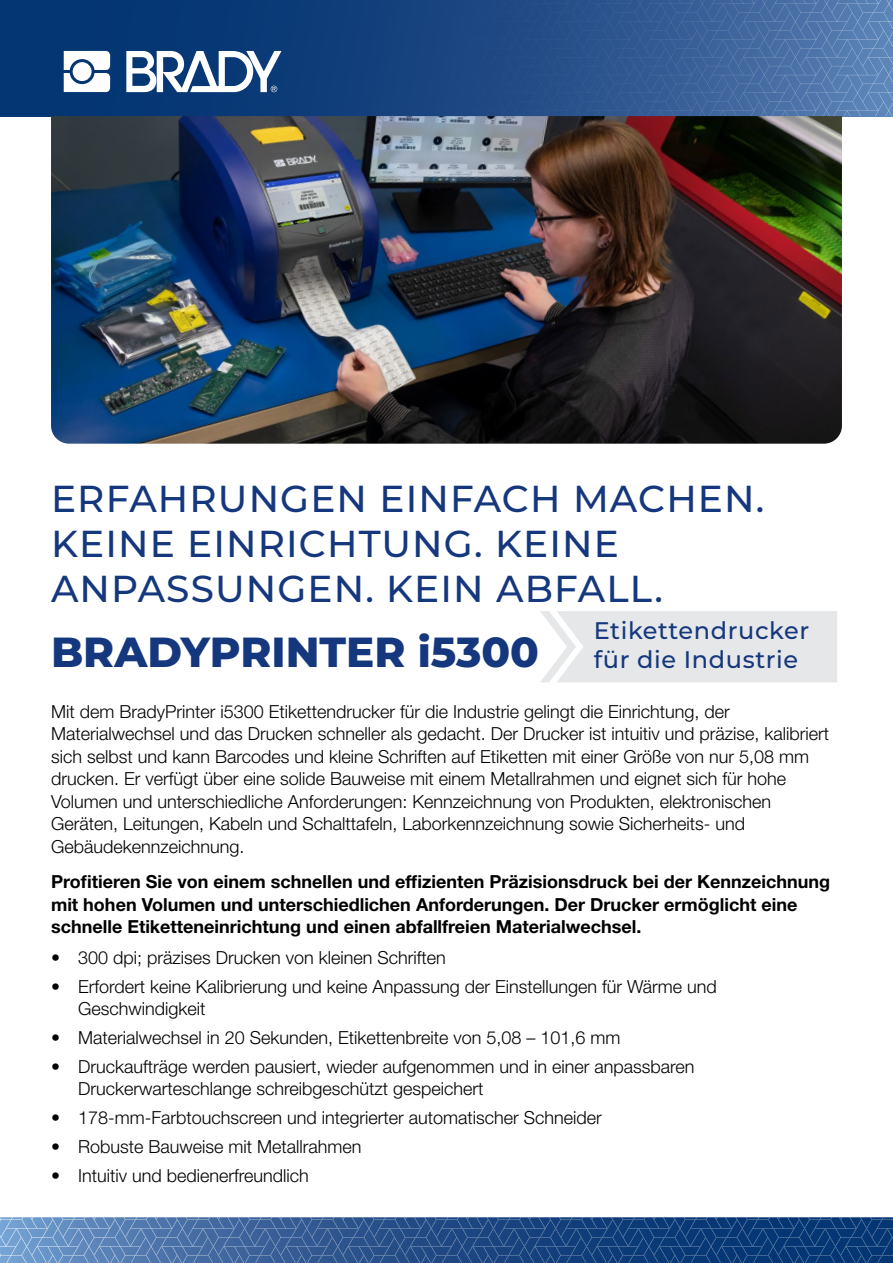
<style>
.page{position:relative;width:893px;height:1263px;background:#fff}
.page>*{position:absolute;margin:0;border:0;box-sizing:border-box;transform-origin:0 0}
.t1{font:800 42px "Montserrat";color:#14377d}
.t2{font:500 37.5px/45px "Montserrat";letter-spacing:.03em;color:#14377d}
.t3{font:500 24px/28.8px "Montserrat";letter-spacing:.025em;color:#14377d}
.t4{font:300 18px/22.5px "Helvetica Neue LT Pro";color:#000}
.t5{font:700 18px/22.5px "Helvetica Neue LT Pro";color:#000}
</style>
<div class="page">
<div style="left:0;top:0;width:64px;height:116px;background:#043673"></div>
<div style="left:64px;top:0;width:182px;height:116px;background:#053774"></div>
<div style="left:246px;top:0;width:186px;height:116px;background:#103e7a"></div>
<div style="left:432px;top:0;width:125px;height:116px;background:#1f4983"></div>
<img style="left:557px;top:0;width:186px;height:116px">
<img style="left:743px;top:0;width:150px;height:116px">
<img style="left:868px;top:48px;width:25px;height:68px">
<svg style="left:64px;top:51px;width:46px;height:41px"></svg>
<div style="left:73px;top:62px;width:19px;height:19px;background:#fff;border-radius:50%"></div>
<svg style="left:126px;top:51px;width:155px;height:41px"></svg>
<img style="left:0;top:1217px;width:42px;height:46px">
<img style="left:42px;top:1217px;width:182px;height:46px">
<img style="left:224px;top:1217px;width:186px;height:46px">
<img style="left:410px;top:1228px;width:125px;height:35px">
<svg style="left:301px;top:1217px;width:234px;height:11px;background:#30578d"></svg>
<img style="left:535px;top:1217px;width:186px;height:46px">
<img style="left:721px;top:1217px;width:125px;height:46px">
<img style="left:846px;top:1217px;width:47px;height:46px">
<img style="left:51px;top:116px;width:791px;height:328px">
<svg style="left:540px;top:611px;width:297px;height:71px;background:#e7e8e9"></svg>
<h2 class="t2" style="left:51px;top:474px;width:715px">ERFAHRUNGEN EINFACH MACHEN.<br>KEINE EINRICHTUNG. KEINE<br>ANPASSUNGEN. KEIN ABFALL.</h2>
<h1 class="t1" style="left:51px;top:621px;width:489px">BRADYPRINTER i5300</h1>
<h3 class="t3" style="left:594px;top:615px;width:217px">Etikettendrucker für die Industrie</h3>
<p class="t4" style="left:51px;top:700px;width:780px">Mit dem BradyPrinter i5300 Etikettendrucker für die Industrie gelingt die Einrichtung, der Materialwechsel und das Drucken schneller als gedacht. Der Drucker ist intuitiv und präzise, kalibriert sich selbst und kann Barcodes und kleine Schriften auf Etiketten mit einer Größe von nur 5,08 mm drucken. Er verfügt über eine solide Bauweise mit einem Metallrahmen und eignet sich für hohe Volumen und unterschiedliche Anforderungen: Kennzeichnung von Produkten, elektronischen Geräten, Leitungen, Kabeln und Schalttafeln, Laborkennzeichnung sowie Sicherheits- und Gebäudekennzeichnung.</p>
<p class="t5" style="left:51px;top:870px;width:780px">Profitieren Sie von einem schnellen und effizienten Präzisionsdruck bei der Kennzeichnung mit hohen Volumen und unterschiedlichen Anforderungen. Der Drucker ermöglicht eine schnelle Etiketteneinrichtung und einen abfallfreien Materialwechsel.</p>
<p class="t4" style="left:51px;top:946px;width:396px">• 300 dpi; präzises Drucken von kleinen Schriften</p>
<p class="t4" style="left:78px;top:974px;width:640px;text-indent:-27px">• Erfordert keine Kalibrierung und keine Anpassung der Einstellungen für Wärme und<br>Geschwindigkeit</p>
<p class="t4" style="left:51px;top:1026px;width:571px">• Materialwechsel in 20 Sekunden, Etikettenbreite von 5,08 – 101,6 mm</p>
<p class="t4" style="left:78px;top:1055px;width:618px;text-indent:-27px">• Druckaufträge werden pausiert, wieder aufgenommen und in einer anpassbaren<br>Druckerwarteschlange schreibgeschützt gespeichert</p>
<p class="t4" style="left:51px;top:1106px;width:552px">• 178-mm-Farbtouchscreen und integrierter automatischer Schneider</p>
<p class="t4" style="left:51px;top:1135px;width:312px">• Robuste Bauweise mit Metallrahmen</p>
<p class="t4" style="left:51px;top:1164px;width:259px">• Intuitiv und bedienerfreundlich</p>
</div>
